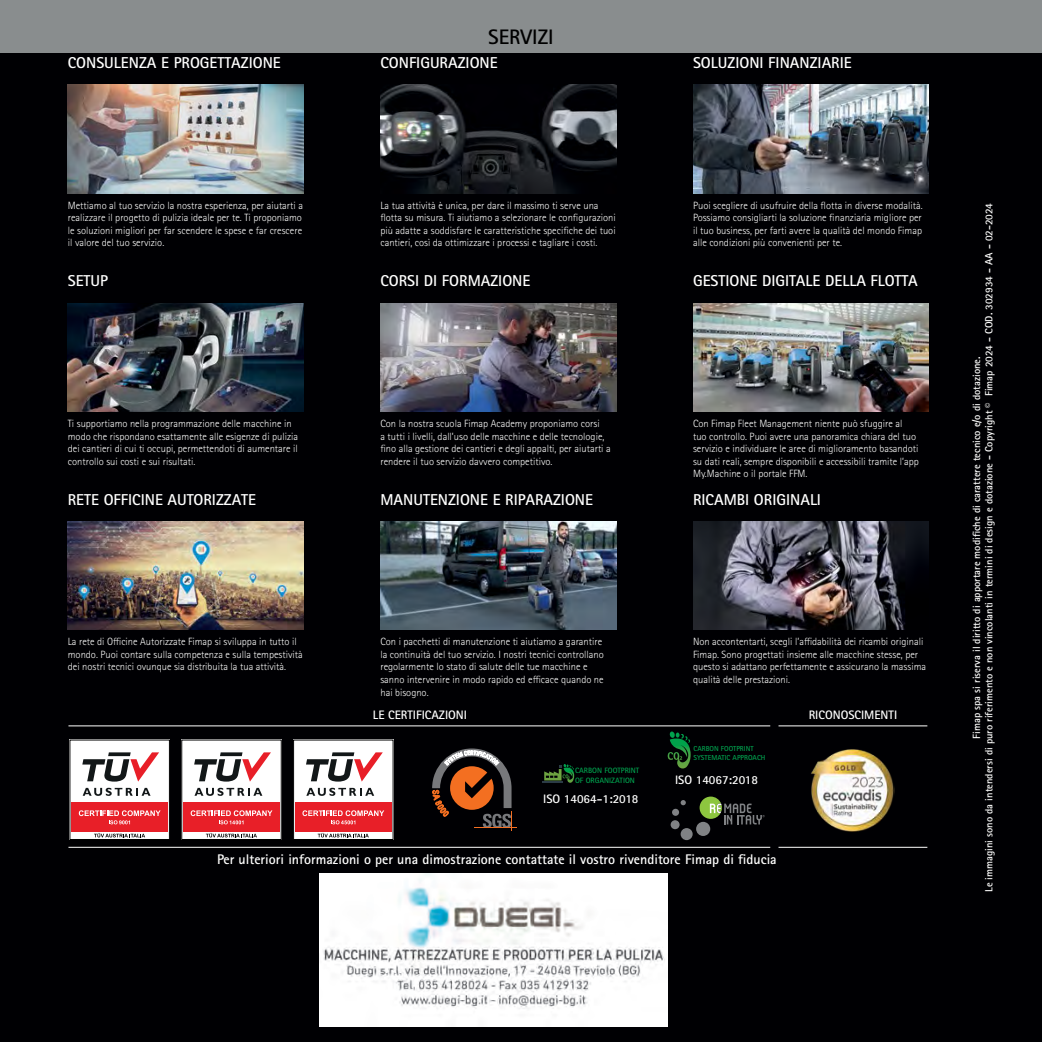
<style>
.page{position:relative;width:1042px;height:1042px;background:#000003}
.page>*{position:absolute;margin:0;border:0;box-sizing:border-box;transform-origin:0 0}
.t1{font:700 21px "Rotis Sans Serif Pro";color:#000}
.t2{font:700 15.75px "Rotis Sans Serif Pro";color:#fff}
.t3{font:700 14px "Rotis Sans Serif Pro";color:#fff}
.t4{font:700 12.25px "Rotis Sans Serif Pro";color:#fff}
.t5{font:300 10.5px/12.6px "Rotis Sans Serif Pro";color:#fff}
.t6{font:700 10.5px/12.2px "Rotis Sans Serif Pro";color:#fff;text-align:center}
.t7{font:700 7.7px/9.3px "Rotis Sans Serif Pro";color:#00a14e}
.t8{font:700 7.17px/8.6px "Rotis Sans Serif Pro";color:#00a14e}
</style>
<div class="page">
<hr style="left:68px;top:725px;width:702px;height:1px;background:#fff">
<hr style="left:68px;top:847px;width:702px;height:1px;background:#fff">
<hr style="left:778px;top:725px;width:149px;height:1px;background:#fff">
<hr style="left:778px;top:847px;width:149px;height:1px;background:#fff">
<img style="left:68px;top:303px;width:235px;height:108px">
<img style="left:68px;top:521px;width:235px;height:109px">
<img style="left:380px;top:303px;width:236px;height:108px">
<img style="left:693px;top:303px;width:236px;height:108px">
<img style="left:380px;top:521px;width:236px;height:109px">
<img style="left:693px;top:85px;width:236px;height:108px">
<img style="left:68px;top:85px;width:235px;height:108px">
<img style="left:380px;top:85px;width:236px;height:108px">
<img style="left:693px;top:521px;width:236px;height:109px">
<hr style="left:474px;top:827px;width:43px;height:1px;background:#f36f21">
<svg style="left:432px;top:748px;width:80px;height:83px"></svg>
<div style="left:181px;top:739px;width:101px;height:101px;background:#fff"></div>
<svg style="left:194px;top:752px;width:77px;height:29px"></svg>
<svg style="left:194px;top:788px;width:68px;height:8px"></svg>
<div style="left:183px;top:803px;width:96px;height:29px;background:#e81f28"></div>
<svg style="left:206px;top:833px;width:51px;height:4px"></svg>
<svg style="left:191px;top:810px;width:81px;height:14px"></svg>
<div style="left:293px;top:739px;width:101px;height:101px;background:#fff"></div>
<svg style="left:306px;top:752px;width:77px;height:29px"></svg>
<svg style="left:306px;top:788px;width:68px;height:8px"></svg>
<div style="left:295px;top:803px;width:96px;height:29px;background:#e81f28"></div>
<svg style="left:318px;top:833px;width:51px;height:4px"></svg>
<div style="left:293px;top:740px;width:100px;height:100px;border:1px solid #000"></div>
<svg style="left:302px;top:810px;width:82px;height:14px"></svg>
<div style="left:69px;top:739px;width:101px;height:101px;background:#fff"></div>
<svg style="left:82px;top:752px;width:77px;height:29px"></svg>
<svg style="left:83px;top:788px;width:68px;height:8px"></svg>
<div style="left:71px;top:803px;width:97px;height:29px;background:#e81f28"></div>
<svg style="left:94px;top:833px;width:51px;height:4px"></svg>
<div style="left:70px;top:740px;width:100px;height:100px;border:1px solid #000"></div>
<svg style="left:79px;top:810px;width:82px;height:14px"></svg>
<svg style="left:680px;top:800px;width:6px;height:5px"></svg>
<div style="left:672px;top:809px;width:7px;height:7px;background:#808285;border-radius:50%"></div>
<div style="left:670px;top:820px;width:9px;height:9px;background:#808285;border-radius:50%"></div>
<div style="left:680px;top:828px;width:12px;height:12px;background:#808285;border-radius:50%"></div>
<div style="left:696px;top:822px;width:14px;height:14px;background:#808285;border-radius:50%"></div>
<svg style="left:699px;top:796px;width:65px;height:28px"></svg>
<svg style="left:668px;top:731px;width:22px;height:38px"></svg>
<hr style="left:543px;top:781px;width:20px;height:2px;background:#2b3b46">
<svg style="left:544px;top:764px;width:30px;height:19px"></svg>
<img style="left:811px;top:749px;width:83px;height:83px">
<div style="left:0;top:0;width:1042px;height:52px;background:#898d8e"></div>
<img style="left:319px;top:874px;width:348px;height:153px">
<h2 class="t2" style="left:68px;top:53px;width:214px">CONSULENZA E PROGETTAZIONE</h2>
<h1 class="t1" style="left:488px;top:24px;width:67px">SERVIZI</h1>
<h2 class="t2" style="left:380px;top:53px;width:119px">CONFIGURAZIONE</h2>
<h2 class="t2" style="left:693px;top:53px;width:160px">SOLUZIONI FINANZIARIE</h2>
<p class="t5" style="left:68px;top:199px;width:237px;text-align:justify">Mettiamo al tuo servizio la nostra esperienza, per aiutarti a realizzare il progetto di pulizia ideale per te. Ti proponiamo le soluzioni migliori per far scendere le spese e far crescere il valore del tuo servizio.</p>
<h2 class="t2" style="left:68px;top:271px;width:42px">SETUP</h2>
<p class="t5" style="left:380px;top:199px;width:237px">La tua attività è unica, per dare il massimo ti serve una flotta su misura. Ti aiutiamo a selezionare le configurazioni più adatte a soddisfare le caratteristiche specifiche dei tuoi cantieri, così da ottimizzare i processi e tagliare i costi.</p>
<h2 class="t2" style="left:380px;top:271px;width:151px">CORSI DI FORMAZIONE</h2>
<p class="t5" style="left:693px;top:199px;width:231px;text-align:justify">Puoi scegliere di usufruire della flotta in diverse modalità.<br>Possiamo consigliarti la soluzione finanziaria migliore per il tuo business, per farti avere la qualità del mondo Fimap alle condizioni più convenienti per te.</p>
<h2 class="t2" style="left:693px;top:271px;width:226px">GESTIONE DIGITALE DELLA FLOTTA</h2>
<p class="t5" style="left:68px;top:417px;width:232px">Ti supportiamo nella programmazione delle macchine in modo che rispondano esattamente alle esigenze di pulizia dei cantieri di cui ti occupi, permettendoti di aumentare il controllo sui costi e sui risultati.</p>
<p class="t5" style="left:380px;top:417px;width:232px">Con la nostra scuola Fimap Academy proponiamo corsi<br>a tutti i livelli, dall’uso delle macchine e delle tecnologie, fino alla gestione dei cantieri e degli appalti, per aiutarti a rendere il tuo servizio davvero competitivo.</p>
<p class="t5" style="left:693px;top:417px;width:227px">Con Fimap Fleet Management niente può sfuggire al<br>tuo controllo. Puoi avere una panoramica chiara del tuo servizio e individuare le aree di miglioramento basandoti su dati reali, sempre disponibili e accessibili tramite l’app My.Machine o il portale FFM.</p>
<h2 class="t2" style="left:68px;top:489px;width:190px">RETE OFFICINE AUTORIZZATE</h2>
<h2 class="t2" style="left:380px;top:489px;width:214px">MANUTENZIONE E RIPARAZIONE</h2>
<h2 class="t2" style="left:693px;top:489px;width:130px">RICAMBI ORIGINALI</h2>
<p class="t5" style="left:68px;top:635px;width:237px">La rete di Officine Autorizzate Fimap si sviluppa in tutto il mondo. Puoi contare sulla competenza e sulla tempestività dei nostri tecnici ovunque sia distribuita la tua attività.</p>
<p class="t5" style="left:380px;top:635px;width:225px">Con i pacchetti di manutenzione ti aiutiamo a garantire la continuità del tuo servizio. I nostri tecnici controllano regolarmente lo stato di salute delle tue macchine e sanno intervenire in modo rapido ed efficace quando ne hai bisogno.</p>
<p class="t5" style="left:693px;top:635px;width:235px">Non accontentarti, scegli l’affidabilità dei ricambi originali Fimap. Sono progettati insieme alle macchine stesse, per questo si adattano perfettamente e assicurano la massima qualità delle prestazioni.</p>
<p class="t4" style="left:373px;top:707px;width:96px">LE CERTIFICAZIONI</p>
<p class="t4" style="left:809px;top:707px;width:90px">RICONOSCIMENTI</p>
<p class="t8" style="left:693px;top:744px;width:73px">CARBON FOOTPRINT<br>SYSTEMATIC APPROACH</p>
<p class="t7" style="left:575px;top:766px;width:66px">CARBON FOOTPRINT<br>OF ORGANIZATION</p>
<p class="t4" style="left:675px;top:772px;width:85px">ISO 14067:2018</p>
<p class="t4" style="left:543px;top:791px;width:97px">ISO 14064-1:2018</p>
<h3 class="t3" style="left:217px;top:850px;width:561px">Per ulteriori informazioni o per una dimostrazione contattate il vostro rivenditore Fimap di fiducia</h3>
<p class="t6" style="left:970px;top:892px;width:690px;rotate:-90deg">Fimap spa si riserva il diritto di apportare modifiche di carattere tecnico e/o di dotazione.<br>Le immagini sono da intendersi di puro riferimento e non vincolanti in termini di design e dotazione - Copyright © Fimap 2024 - COD. 302934 - AA - 02-2024</p>
</div>
